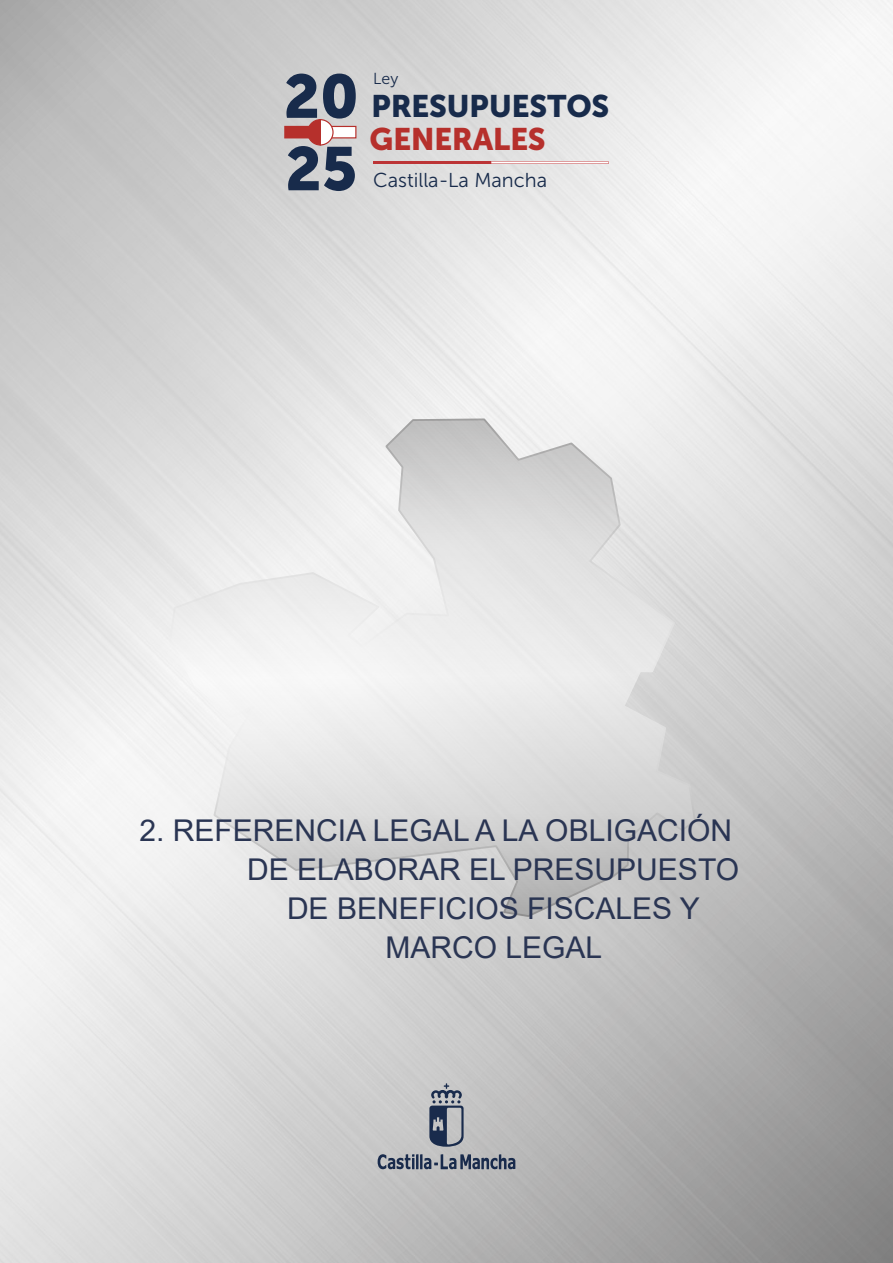
<style>
.page{position:relative;width:893px;height:1263px;background:#fff}
.page>*{position:absolute;margin:0;border:0;box-sizing:border-box;transform-origin:0 0}
.t1{font:60.9px "Museo Sans Cyrl 900";color:#182b4b}
.t2{font:31.05px "Museo Sans Cyrl 900";color:#182b4b}
.t3{font:31.05px "Museo Sans Cyrl 900";color:#b6302c}
.Nivel_4{font:30px "Arial";color:#2a3553}
.t4{font:20.1px "Museo Sans 300";color:#182b4b}
.t5{font:15.9px "Museo Sans 300";color:#182b4b}
</style>
<div class="page">
<svg style="left:378px;top:1154px;width:137px;height:15px;background:#757d8c"></svg>
<svg style="left:429px;top:1083px;width:35px;height:64px;background:#7e8593"></svg>
<hr style="left:373px;top:161px;width:118px;height:3px;background:#bc3436">
<hr style="left:491px;top:161px;width:118px;height:3px;background:#bc3436">
<div style="left:285px;top:126px;width:35px;height:12px;background:#b6302c"></div>
<div style="left:284px;top:126px;width:37px;height:12px;border:1px solid #b6302c"></div>
<div style="left:320px;top:126px;width:36px;height:12px;border:1px solid #b6302c"></div>
<svg style="left:306px;top:118px;width:28px;height:28px"></svg>
<svg style="left:169px;top:418px;width:527px;height:499px"></svg>
<h1 class="t1" style="left:284px;top:62px;width:77px">20</h1>
<h1 class="t1" style="left:285px;top:134px;width:73px">25</h1>
<p class="t5" style="left:373px;top:70px;width:27px">Ley</p>
<p class="t2" style="left:372px;top:88px;width:239px">PRESUPUESTOS</p>
<p class="t3" style="left:369px;top:122px;width:178px">GENERALES</p>
<p class="t4" style="left:373px;top:169px;width:176px">Castilla-La Mancha</p>
<p class="Nivel_4" style="left:140px;top:810px;width:594px">2. REFERENCIA LEGAL A LA OBLIGACIÓN</p>
<p class="Nivel_4" style="left:247px;top:849px;width:493px">DE ELABORAR EL PRESUPUESTO</p>
<p class="Nivel_4" style="left:287px;top:888px;width:414px">DE BENEFICIOS FISCALES Y</p>
<p class="Nivel_4" style="left:385px;top:927px;width:218px">MARCO LEGAL</p>
</div>
